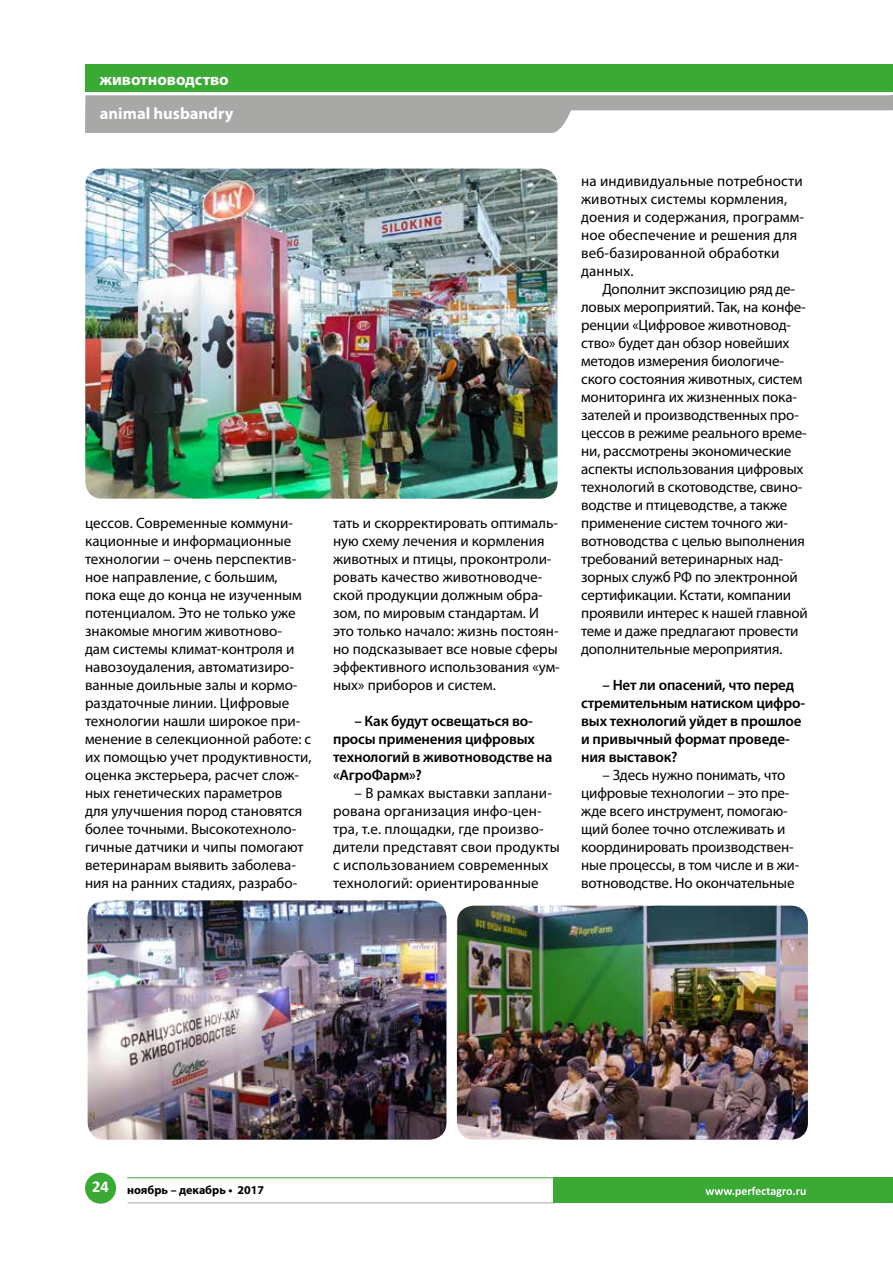
<style>
.page{position:relative;width:893px;height:1263px;background:#fff}
.page>*{position:absolute;margin:0;border:0;box-sizing:border-box;transform-origin:0 0}
.t1{font:700 16.5px "Myriad Pro";color:#fff}
.t2{font:15px/18px "Myriad Pro";color:#000}
.t3{font:600 15px/18px "Myriad Pro";letter-spacing:-.01em;color:#000}
.t4{font:700 12px "Myriad Pro";color:#000}
.s1{font-family:"Calibri";font-size:16.5px;color:#fff}
</style>
<div class="page">
<hr style="left:128px;top:1202px;width:427px;height:1px;background:#a8a8a7">
<svg style="left:85px;top:95px;width:808px;height:38px"></svg>
<hr style="left:890px;top:95px;width:3px;height:15px;background:#a8a8a7">
<div style="left:553px;top:1177px;width:340px;height:26px;background:#3aaa35"></div>
<div style="left:85px;top:1172px;width:31px;height:32px;background:#3aaa35;border-radius:50%"></div>
<hr style="left:127px;top:1177px;width:429px;height:1px;background:#3aaa35">
<div style="left:85px;top:65px;width:808px;height:27px;background:#3aaa35"></div>
<svg style="left:706px;top:1187px;width:100px;height:10px"></svg>
<img style="left:457px;top:906px;width:351px;height:234px">
<img style="left:88px;top:900px;width:358px;height:240px">
<img style="left:85px;top:169px;width:473px;height:330px">
<p class="t1" style="left:100px;top:68px;width:130px">животноводство</p>
<p class="t1" style="left:100px;top:102px;width:135px">animal husbandry</p>
<p class="t2" style="left:85px;top:513px;width:228px">цессов. Современные коммуни&shy;кационные и информационные технологии – очень перспектив&shy;ное направление, с большим, пока еще до конца не изученным потенциалом. Это не только уже знакомые многим животново-<br>дам системы климат-контроля и навозоудаления, автоматизиро&shy;ванные доильные залы и кормо&shy;раздаточные линии. Цифровые технологии нашли широкое при&shy;менение в селекционной работе: с их помощью учет продуктивности, оценка экстерьера, расчет слож&shy;ных генетических параметров<br>для улучшения пород становятся более точными. Высокотехноло&shy;гичные датчики и чипы помогают ветеринарам выявить заболева&shy;ния на ранних стадиях, разрабо-</p>
<p class="t2" style="left:333px;top:513px;width:228px">тать и скорректировать оптималь&shy;ную схему лечения и кормления животных и птицы, проконтроли&shy;ровать качество животноводче&shy;ской продукции должным обра&shy;зом, по мировым стандартам. И это только начало: жизнь постоян&shy;но подсказывает все новые сферы эффективного использования «ум&shy;ных» приборов и систем.</p>
<p class="t3" style="left:333px;top:712px;width:221px;text-indent:21px">– Как будут освещаться во&shy;просы применения цифровых технологий в животноводстве на «АгроФарм»?</p>
<p class="t2" style="left:333px;top:783px;width:228px;text-indent:21px">– В рамках выставки заплани&shy;рована организация инфо-цен&shy;тра, т.е. площадки, где произво&shy;дители представят свои продукты с использованием современных технологий: ориентированные</p>
<p class="t2" style="left:581px;top:171px;width:225px">на индивидуальные потребности животных системы кормления, доения и содержания, программ&shy;ное обеспечение и решения для веб-базированной обработки данных.</p>
<p class="t2" style="left:581px;top:279px;width:228px;text-indent:21px">Дополнит экспозицию ряд де&shy;ловых мероприятий. Так, на конфе&shy;ренции «Цифровое животновод&shy;ство» будет дан обзор новейших методов измерения биологиче&shy;ского состояния животных, систем мониторинга их жизненных пока&shy;зателей и производственных про&shy;цессов в режиме реального време&shy;ни, рассмотрены экономические аспекты использования цифровых технологий в скотоводстве, свино&shy;водстве и птицеводстве, а также применение систем точного жи&shy;вотноводства с целью выполнения требований ветеринарных над&shy;зорных служб РФ по электронной сертификации. Кстати, компании проявили интерес к нашей главной теме и даже предлагают провести дополнительные мероприятия.</p>
<p class="t3" style="left:581px;top:676px;width:225px;text-indent:21px">– Нет ли опасений, что перед стремительным натиском цифро&shy;вых технологий уйдет в прошлое и привычный формат проведе&shy;ния выставок?</p>
<p class="t2" style="left:581px;top:765px;width:220px;text-indent:21px">– Здесь нужно понимать, что цифровые технологии – это пре&shy;жде всего инструмент, помогаю&shy;щий более точно отслеживать и координировать производствен&shy;ные процессы, в том числе и в жи&shy;вотноводстве. Hо окончательные</p>
<p class="t4" style="left:92px;top:1182px;width:173px"><span class="s1">24</span> ноябрь – декабрь • 2017</p>
</div>
